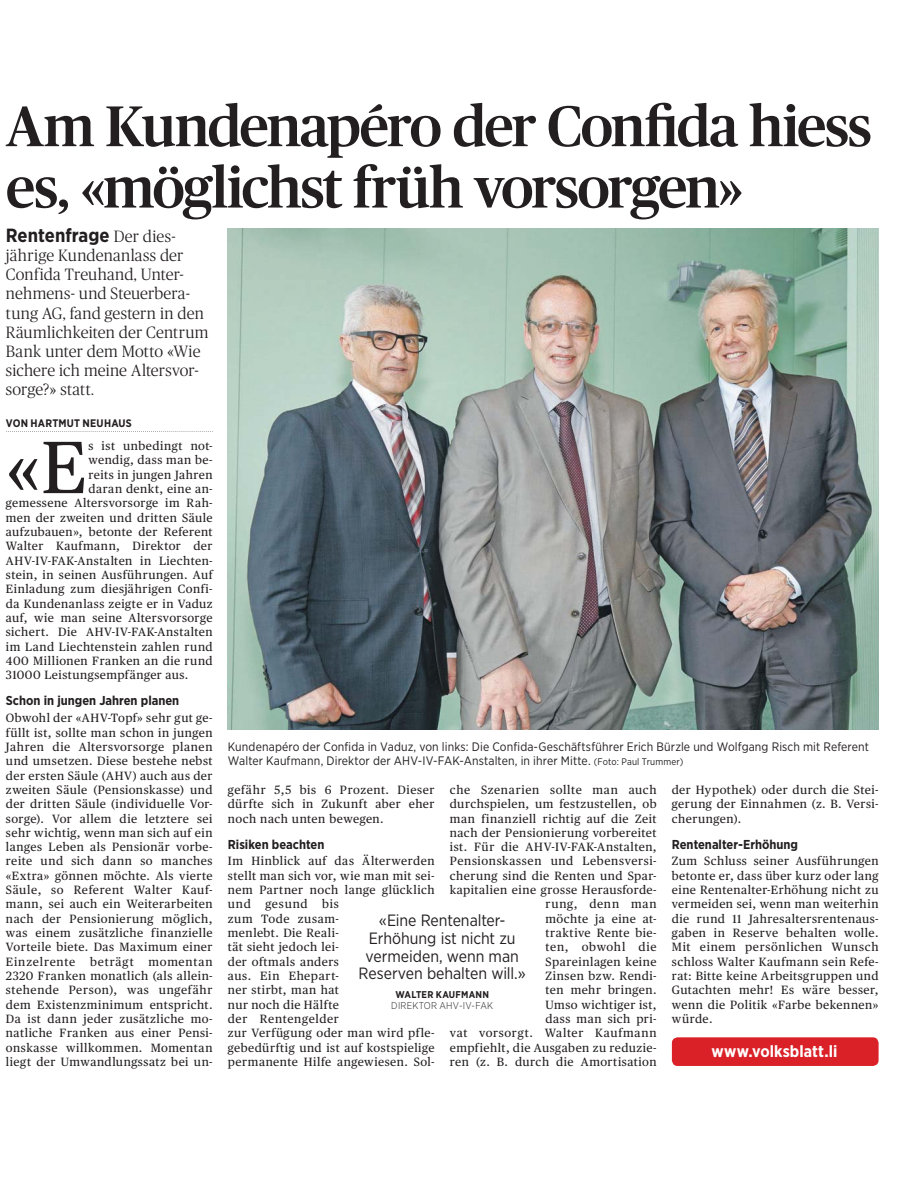
<style>
.page{position:relative;width:918px;height:1188px;background:#fff}
.page>*{position:absolute;margin:0;border:0;box-sizing:border-box;transform-origin:0 0}
.t1{font:73.95px "Publico Text";color:#231f20}
.t2{font:500 57.3px/61.3px "Publico";letter-spacing:-.025em;color:#231f20}
.t3{font:700 19.05px "Gotham Narrow";color:#231f20}
.t4{font:300 16.35px/19px "Publico";letter-spacing:.01em;color:#231f20}
.t5{font:16.35px/17.7px "Gotham Narrow";color:#231f20;text-align:center}
.t6{font:700 16.35px "Gotham Narrow";letter-spacing:.005em;color:#fff}
.t7{font:700 12.9px "Gotham Narrow";color:#231f20}
.t8{font:12.3px/14.2px "Gotham Narrow";letter-spacing:.01em;color:#231f20}
.t9{font:12px/14.2px "Publico Text";letter-spacing:.04em;color:#231f20;text-align:justify}
.t10{font:700 10.95px "Gotham Narrow";letter-spacing:.02em;color:#231f20}
.t11{font:300 9.75px "Gotham Narrow";letter-spacing:.025em;color:#231f20}
.t12{font:700 9.75px "Gotham Narrow";letter-spacing:.02em;color:#231f20}
.s1{font-family:"Publico";font-weight:300;font-size:16.35px}
.s2{font-size:9.6px}
</style>
<div class="page">
<svg style="left:6px;top:431px;width:207px;height:1px"></svg>
<img style="left:228px;top:229px;width:651px;height:500px">
<div style="left:672px;top:1037px;width:207px;height:29px;background:#da2128;border-radius:6px"></div>
<h2 class="t2" style="left:6px;top:100px;width:867px">Am Kundenapéro der Confida hiess es, «möglichst früh vorsorgen»</h2>
<h3 class="t3" style="left:6px;top:229px;width:171px">Rentenfrage <span class="s1">Der dies-</span></h3>
<h3 class="t4" style="left:6px;top:247px;width:204px">jährige Kundenanlass der<br>Confida Treuhand, Unter&shy;nehmens- und Steuerbera&shy;tung AG, fand gestern in den<br>Räumlichkeiten der Centrum<br>Bank unter dem Motto «Wie sichere ich meine Altersvor&shy;sorge?» statt.</h3>
<p class="t10" style="left:6px;top:420px;width:127px">VON HARTMUT NEUHAUS</p>
<h1 class="t1" style="left:6px;top:435px;width:82px">«E</h1>
<p class="t9" style="left:89px;top:440px;width:126px">s ist unbedingt not-</p>
<p class="t9" style="left:89px;top:454px;width:126px">wendig, dass man be-</p>
<p class="t9" style="left:89px;top:468px;width:126px">reits in jungen Jahren</p>
<p class="t9" style="left:89px;top:483px;width:126px">daran denkt, eine an-</p>
<p class="t9" style="left:6px;top:497px;width:208px">gemessene Altersvorsorge im Rah-</p>
<p class="t9" style="left:6px;top:511px;width:208px">men der zweiten und dritten Säule</p>
<p class="t9" style="left:6px;top:526px;width:208px">aufzubauen», betonte der Referent</p>
<p class="t9" style="left:6px;top:540px;width:208px">Walter Kaufmann, Direktor der</p>
<p class="t9" style="left:6px;top:554px;width:208px">AHV-IV-FAK-Anstalten in Liechten-</p>
<p class="t9" style="left:6px;top:569px;width:208px">stein, in seinen Ausführungen. Auf</p>
<p class="t9" style="left:6px;top:583px;width:208px">Einladung zum diesjährigen Confi-</p>
<p class="t9" style="left:6px;top:597px;width:208px">da Kundenanlass zeigte er in Vaduz</p>
<p class="t9" style="left:6px;top:612px;width:208px">auf, wie man seine Altersvorsorge</p>
<p class="t9" style="left:6px;top:626px;width:208px">sichert. Die AHV-IV-FAK-Anstalten</p>
<p class="t9" style="left:6px;top:640px;width:208px">im Land Liechtenstein zahlen rund</p>
<p class="t9" style="left:6px;top:655px;width:208px">400 Millionen Franken an die rund</p>
<p class="t9" style="left:6px;top:669px;width:184px">31000 Leistungsempfänger aus.</p>
<p class="t7" style="left:6px;top:696px;width:175px">Schon in jungen Jahren planen</p>
<p class="t9" style="left:6px;top:712px;width:208px">Obwohl der «AHV-Topf» sehr gut ge&shy;füllt ist, sollte man schon in jungen Jahren die Altersvorsorge planen und umsetzen. Diese bestehe nebst der ersten Säule (AHV) auch aus der zweiten Säule (Pensionskasse) und der dritten Säule (individuelle Vor&shy;sorge). Vor allem die letztere sei sehr wichtig, wenn man sich auf ein langes Leben als Pensionär vorbe&shy;reite und sich dann so manches «Extra» gönnen möchte. Als vierte Säule, so Referent Walter Kauf&shy;mann, sei auch ein Weiterarbeiten nach der Pensionierung möglich, was einem zusätzliche finanzielle Vorteile biete. Das Maximum einer Einzelrente beträgt momentan 2320 Franken monatlich (als allein&shy;stehende Person), was ungefähr dem Existenzminimum entspricht.<br>Da ist dann jeder zusätzliche mo&shy;natliche Franken aus einer Pensi&shy;onskasse willkommen. Momentan liegt der Umwandlungssatz bei un-</p>
<p class="t8" style="left:228px;top:740px;width:643px">Kundenapéro der Confida in Vaduz, von links: Die Confida-Geschäftsführer Erich Bürzle und Wolfgang Risch mit Referent<br>Walter Kaufmann, Direktor der AHV-IV-FAK-Anstalten, in ihrer Mitte. <span class="s2">(Foto: Paul Trummer)</span></p>
<p class="t9" style="left:228px;top:784px;width:208px">gefähr 5,5 bis 6 Prozent. Dieser dürfte sich in Zukunft aber eher noch nach unten bewegen.</p>
<p class="t7" style="left:228px;top:840px;width:98px">Risiken beachten</p>
<p class="t9" style="left:228px;top:855px;width:208px;text-align:left">Im Hinblick auf das Älterwerden stellt man sich vor, wie man mit sei&shy;nem Partner noch lange glücklich und gesund bis<br>zum Tode zusam-<br>menlebt. Die Reali-<br>tät sieht jedoch lei-<br>der oftmals anders<br>aus. Ein Ehepart-<br>ner stirbt, man hat<br>nur noch die Hälfte<br>der Rentengelder<br>zur Verfügung oder man wird pfle&shy;gebedürftig und ist auf kostspielige permanente Hilfe angewiesen. Sol-</p>
<p class="t9" style="left:450px;top:784px;width:208px;text-align:right">che Szenarien sollte man auch durchspielen, um festzustellen, ob man finanziell richtig auf die Zeit nach der Pensionierung vorbereitet ist. Für die AHV-IV-FAK-Anstalten,<br>Pensionskassen und Lebensversi&shy;cherung sind die Renten und Spar&shy;kapitalien eine grosse Herausforde&shy;rung, denn man<br>möchte ja eine at-<br>traktive Rente bie-<br>ten, obwohl die<br>Spareinlagen keine<br>Zinsen bzw. Rendi-<br>ten mehr bringen.<br>Umso wichtiger ist,<br>dass man sich pri-<br>vat vorsorgt. Walter Kaufmann empfiehlt, die Ausgaben zu reduzie&shy;ren (z. B. durch die Amortisation</p>
<p class="t9" style="left:672px;top:784px;width:208px">der Hypothek) oder durch die Stei&shy;gerung der Einnahmen (z. B. Versi&shy;cherungen).</p>
<p class="t7" style="left:672px;top:840px;width:128px">Rentenalter-Erhöhung</p>
<p class="t9" style="left:672px;top:855px;width:208px">Zum Schluss seiner Ausführungen betonte er, dass über kurz oder lang eine Rentenalter-Erhöhung nicht zu vermeiden sei, wenn man weiterhin die rund 11 Jahresaltersrentenaus&shy;gaben in Reserve behalten wolle.<br>Mit einem persönlichen Wunsch schloss Walter Kaufmann sein Refe&shy;rat: Bitte keine Arbeitsgruppen und Gutachten mehr! Es wäre besser, wenn die Politik «Farbe bekennen» würde.</p>
<h3 class="t5" style="left:359px;top:912px;width:169px">«Eine Rentenalter-<br>Erhöhung ist nicht zu vermeiden, wenn man<br>Reserven behalten will.»</h3>
<p class="t12" style="left:395px;top:991px;width:95px">WALTER KAUFMANN</p>
<p class="t11" style="left:391px;top:1002px;width:103px">DIREKTOR AHV-IV-FAK</p>
<h3 class="t6" style="left:712px;top:1045px;width:127px">www.volksblatt.li</h3>
</div>
